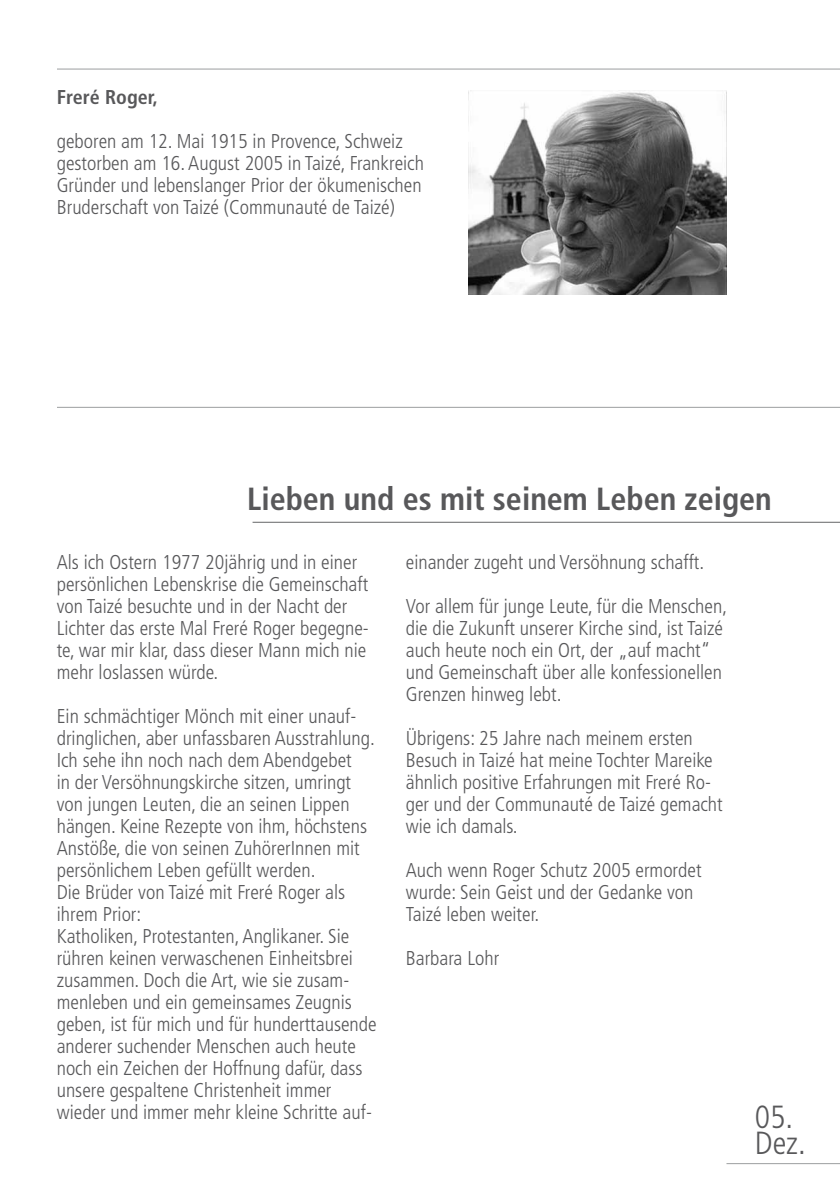
<style>
.page{position:relative;width:840px;height:1191px;background:#fff}
.page>*{position:absolute;margin:0;border:0;box-sizing:border-box;transform-origin:0 0}
.t1{font:700 condensed 32px "Frutiger";color:#58585a}
.t2{font:300 condensed 32px/26px "Frutiger";color:#58585a}
.t3{font:300 condensed 20px/22px "Frutiger";color:#58585a}
.t4{font:700 condensed 20px "Frutiger";color:#58585a}
</style>
<div class="page">
<svg style="left:57px;top:69px;width:782px;height:339px"></svg>
<hr style="left:726px;top:1163px;width:113px;height:1px;background:#9c9e9f">
<img style="left:468px;top:91px;width:258px;height:203px">
<hr style="left:252px;top:522px;width:587px;height:1px;background:#646567">
<p class="t4" style="left:57px;top:85px;width:103px">Freré Roger,</p>
<p class="t3" style="left:57px;top:130px;width:368px">geboren am 12. Mai 1915 in Provence, Schweiz gestorben am 16. August 2005 in Taizé, Frankreich Gründer und lebenslanger Prior der ökumenischen Bruderschaft von Taizé (Communauté de Taizé)</p>
<h1 class="t1" style="left:247px;top:479px;width:526px">Lieben und es mit seinem Leben zeigen</h1>
<p class="t3" style="left:57px;top:551px;width:313px">Als ich Ostern 1977 20jährig und in einer persönlichen Lebenskrise die Gemeinschaft von Taizé besuchte und in der Nacht der Lichter das erste Mal Freré Roger begegne&shy;te, war mir klar, dass dieser Mann mich nie mehr loslassen würde.</p>
<p class="t3" style="left:57px;top:705px;width:321px">Ein schmächtiger Mönch mit einer unauf&shy;dringlichen, aber unfassbaren Ausstrahlung.<br>Ich sehe ihn noch nach dem Abendgebet<br>in der Versöhnungskirche sitzen, umringt von jungen Leuten, die an seinen Lippen hängen. Keine Rezepte von ihm, höchstens Anstöße, die von seinen ZuhörerInnen mit persönlichem Leben gefüllt werden.<br>Die Brüder von Taizé mit Freré Roger als ihrem Prior:<br>Katholiken, Protestanten, Anglikaner. Sie rühren keinen verwaschenen Einheitsbrei zusammen. Doch die Art, wie sie zusam&shy;menleben und ein gemeinsames Zeugnis geben, ist für mich und für hunderttausende anderer suchender Menschen auch heute noch ein Zeichen der Hoffnung dafür, dass unsere gespaltene Christenheit immer wieder und immer mehr kleine Schritte auf-</p>
<p class="t3" style="left:405px;top:551px;width:300px">einander zugeht und Versöhnung schafft.</p>
<p class="t3" style="left:405px;top:595px;width:322px">Vor allem für junge Leute, für die Menschen, die die Zukunft unserer Kirche sind, ist Taizé auch heute noch ein Ort, der „auf macht“ und Gemeinschaft über alle konfessionellen Grenzen hinweg lebt.</p>
<p class="t3" style="left:405px;top:727px;width:318px">Übrigens: 25 Jahre nach meinem ersten Besuch in Taizé hat meine Tochter Mareike ähnlich positive Erfahrungen mit Freré Ro&shy;ger und der Communauté de Taizé gemacht wie ich damals.</p>
<p class="t3" style="left:405px;top:859px;width:297px">Auch wenn Roger Schutz 2005 ermordet wurde: Sein Geist und der Gedanke von<br>Taizé leben weiter.</p>
<p class="t3" style="left:405px;top:947px;width:95px">Barbara Lohr</p>
<h1 class="t2" style="left:754px;top:1104px;width:52px">05.<br>Dez.</h1>
</div>
